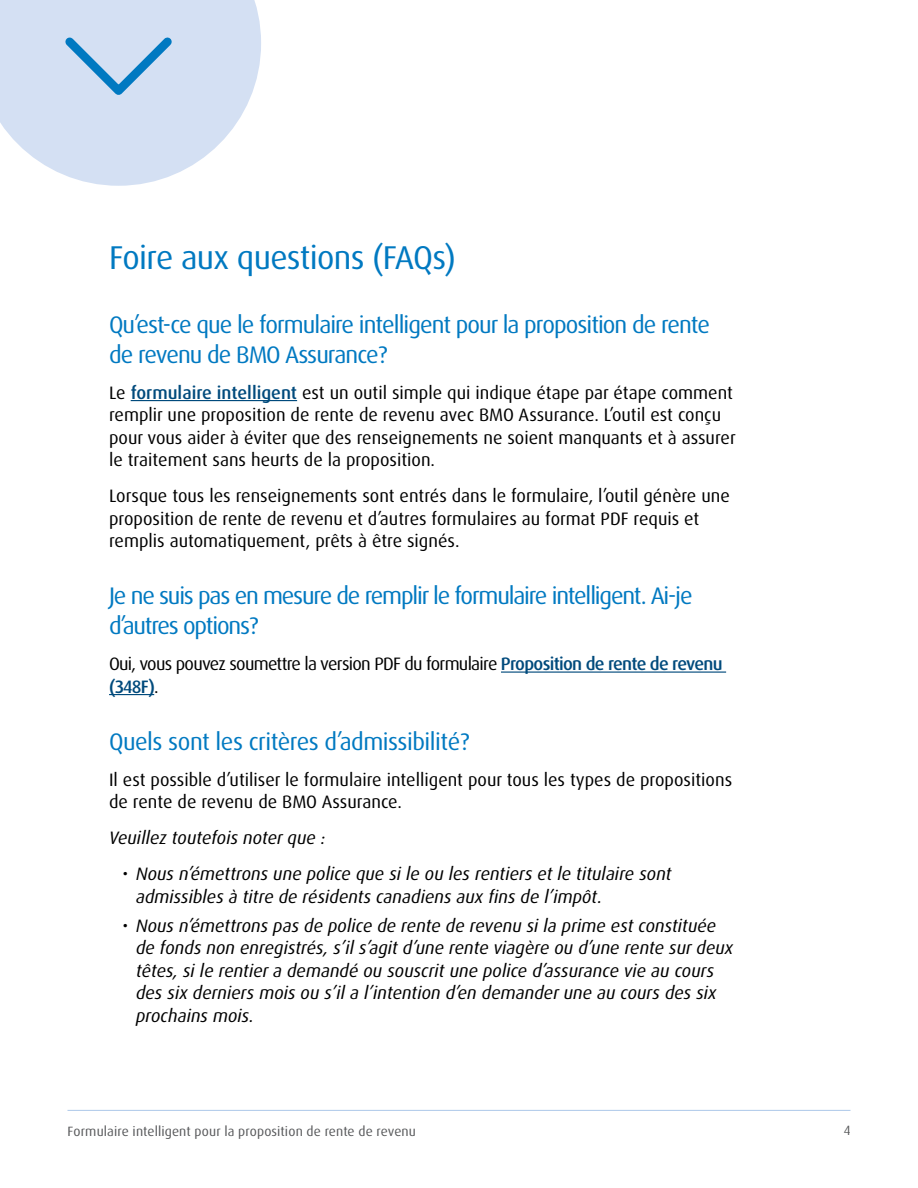
<style>
.page{position:relative;width:918px;height:1188px;background:#fff}
.page>*{position:absolute;margin:0;border:0;box-sizing:border-box;transform-origin:0 0}
.t1{font:33px "Dax Pro";letter-spacing:-.02em;color:#0079c1}
.t2{font:24px/30px "Dax Pro";letter-spacing:-.04em;color:#0079c1}
.t3{font:24px "Dax Pro";letter-spacing:-.02em;color:#0079c1}
.t4{font:18px/22.5px "Dax Pro";color:#000}
.t5{font:italic 18px/22.5px "Dax Pro";color:#000}
.t6{font:18px/22.5px "Dax Pro";letter-spacing:-.04em;color:#000}
.t7{font:13.5px "Dax Pro";letter-spacing:.01em;color:#58595b}
.s1{font-weight:500;color:#004a7c}
.s2{font-style:normal}
</style>
<div class="page">
<hr style="left:131px;top:400px;width:166px;height:1px;background:#004a7c">
<hr style="left:501px;top:672px;width:225px;height:1px;background:#004a7c">
<hr style="left:109px;top:694px;width:45px;height:1px;background:#004a7c">
<svg style="left:0;top:0;width:261px;height:186px;fill:#d4e0f3"></svg>
<svg style="left:58px;top:30px;width:122px;height:73px;background:#b6d1ec"></svg>
<hr style="left:68px;top:1110px;width:782px;height:1px;background:#adc8e9">
<h1 class="t1" style="left:109px;top:236px;width:348px">Foire aux questions (FAQs)</h1>
<h2 class="t2" style="left:109px;top:309px;width:602px">Qu’est-ce que le formulaire intelligent pour la proposition de rente de revenu de BMO Assurance?</h2>
<p class="t4" style="left:109px;top:381px;width:628px">Le <span class="s1">formulaire intelligent</span> est un outil simple qui indique étape par étape comment remplir une proposition de rente de revenu avec BMO Assurance. L’outil est conçu pour vous aider à éviter que des renseignements ne soient manquants et à assurer le traitement sans heurts de la proposition.</p>
<p class="t4" style="left:109px;top:485px;width:622px">Lorsque tous les renseignements sont entrés dans le formulaire, l’outil génère une proposition de rente de revenu et d’autres formulaires au format PDF requis et remplis automatiquement, prêts à être signés.</p>
<h2 class="t2" style="left:109px;top:581px;width:585px">Je ne suis pas en mesure de remplir le formulaire intelligent. Ai-je d’autres options?</h2>
<p class="t6" style="left:109px;top:653px;width:615px">Oui, vous pouvez soumettre la version PDF du formulaire <span class="s1">Proposition de rente de revenu (348F)</span>.</p>
<h2 class="t3" style="left:109px;top:726px;width:362px">Quels sont les critères d’admissibilité?</h2>
<p class="t4" style="left:109px;top:768px;width:625px">Il est possible d’utiliser le formulaire intelligent pour tous les types de propositions de rente de revenu de BMO Assurance.</p>
<p class="t5" style="left:109px;top:827px;width:218px">Veuillez toutefois noter que :</p>
<p class="t5" style="left:136px;top:863px;width:537px;text-indent:-14px"><span class="s2">•</span> Nous n’émettrons une police que si le ou les rentiers et le titulaire sont admissibles à titre de résidents canadiens aux fins de l’impôt.</p>
<p class="t5" style="left:136px;top:915px;width:599px;text-indent:-14px"><span class="s2">•</span> Nous n’émettrons pas de police de rente de revenu si la prime est constituée de fonds non enregistrés, s’il s’agit d’une rente viagère ou d’une rente sur deux têtes, si le rentier a demandé ou souscrit une police d’assurance vie au cours des six derniers mois ou s’il a l’intention d’en demander une au cours des six prochains mois.</p>
<p class="t7" style="left:68px;top:1123px;width:350px">Formulaire intelligent pour la proposition de rente de revenu</p>
<p class="t7" style="left:844px;top:1121px;width:8px">4</p>
</div>
